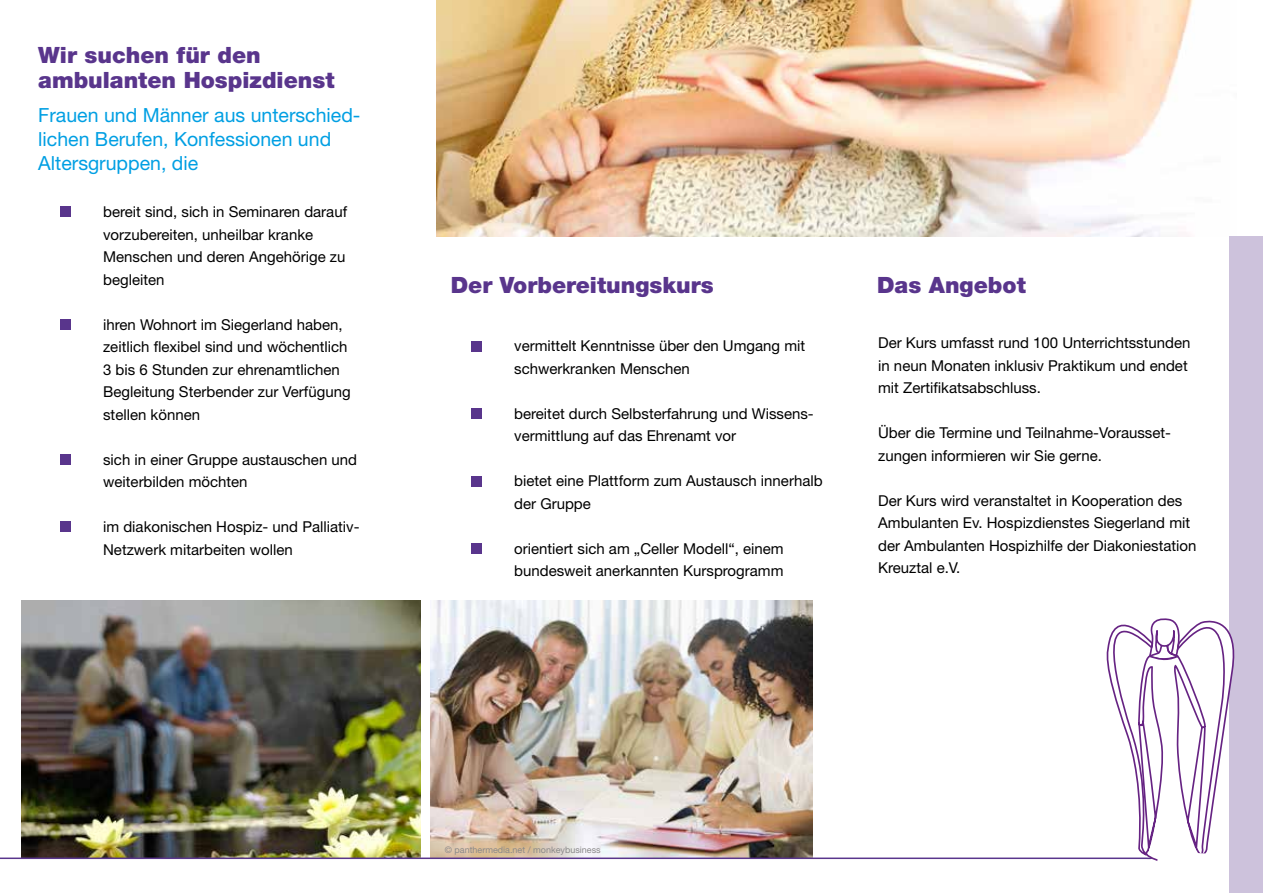
<style>
.page{position:relative;width:1263px;height:893px;background:#fff}
.page>*{position:absolute;margin:0;border:0;box-sizing:border-box;transform-origin:0 0}
.t1{font:900 22.5px/25px "Helvetica Neue LT Std";color:#59358c}
.t2{font:19.5px/24px "Helvetica Neue LT Std";color:#009fe3}
.t3{font:15px/22.5px "Helvetica Neue LT Std";color:#000}
.t4{font:9px "Helvetica Neue LT Std";color:#8a8989}
</style>
<div class="page">
<div style="left:61px;top:207px;width:10px;height:10px;background:#59358c"></div>
<div style="left:61px;top:319px;width:10px;height:10px;background:#59358c"></div>
<div style="left:61px;top:454px;width:10px;height:10px;background:#59358c"></div>
<div style="left:61px;top:522px;width:10px;height:10px;background:#59358c"></div>
<div style="left:472px;top:341px;width:10px;height:10px;background:#59358c"></div>
<div style="left:472px;top:408px;width:10px;height:11px;background:#59358c"></div>
<div style="left:472px;top:476px;width:10px;height:10px;background:#59358c"></div>
<div style="left:472px;top:543px;width:10px;height:11px;background:#59358c"></div>
<img style="left:437px;top:0;width:757px;height:236px">
<div style="left:1229px;top:236px;width:34px;height:657px;background:#cdc2dc"></div>
<img style="left:0;top:600px;width:1235px;height:261px">
<h1 class="t1" style="left:38px;top:42px;width:298px">Wir suchen für den ambulanten Hospizdienst</h1>
<h2 class="t2" style="left:38px;top:103px;width:324px">Frauen und Männer aus unterschied&shy;lichen Berufen, Konfessionen und<br>Altersgruppen, die</h2>
<p class="t3" style="left:103px;top:200px;width:245px">bereit sind, sich in Seminaren darauf vorzubereiten, unheilbar kranke<br>Menschen und deren Angehörige zu begleiten</p>
<p class="t3" style="left:103px;top:313px;width:249px">ihren Wohnort im Siegerland haben, zeitlich flexibel sind und wöchentlich<br>3 bis 6 Stunden zur ehrenamtlichen<br>Begleitung Sterbender zur Verfügung stellen können</p>
<p class="t3" style="left:103px;top:448px;width:255px">sich in einer Gruppe austauschen und weiterbilden möchten</p>
<p class="t3" style="left:103px;top:515px;width:258px">im diakonischen Hospiz- und Palliativ-<br>Netzwerk mitarbeiten wollen</p>
<h1 class="t1" style="left:451px;top:272px;width:264px">Der Vorbereitungskurs</h1>
<h1 class="t1" style="left:877px;top:272px;width:150px">Das Angebot</h1>
<p class="t3" style="left:514px;top:334px;width:292px">vermittelt Kenntnisse über den Umgang mit schwerkranken Menschen</p>
<p class="t3" style="left:514px;top:402px;width:301px">bereitet durch Selbsterfahrung und Wissens&shy;vermittlung auf das Ehrenamt vor</p>
<p class="t3" style="left:514px;top:469px;width:310px">bietet eine Plattform zum Austausch innerhalb der Gruppe</p>
<p class="t3" style="left:514px;top:537px;width:271px">orientiert sich am „Celler Modell“, einem bundesweit anerkannten Kursprogramm</p>
<p class="t3" style="left:878px;top:331px;width:314px">Der Kurs umfasst rund 100 Unterrichtsstunden in neun Monaten inklusiv Praktikum und endet mit Zertifikatsabschluss.</p>
<p class="t3" style="left:878px;top:421px;width:294px">Über die Termine und Teilnahme-Vorausset&shy;zungen informieren wir Sie gerne.</p>
<p class="t3" style="left:878px;top:489px;width:320px">Der Kurs wird veranstaltet in Kooperation des Ambulanten Ev. Hospizdienstes Siegerland mit der Ambulanten Hospizhilfe der Diakoniestation Kreuztal e.V.</p>
<p class="t4" style="left:445px;top:844px;width:157px">© panthermedia.net / monkeybusiness</p>
</div>
